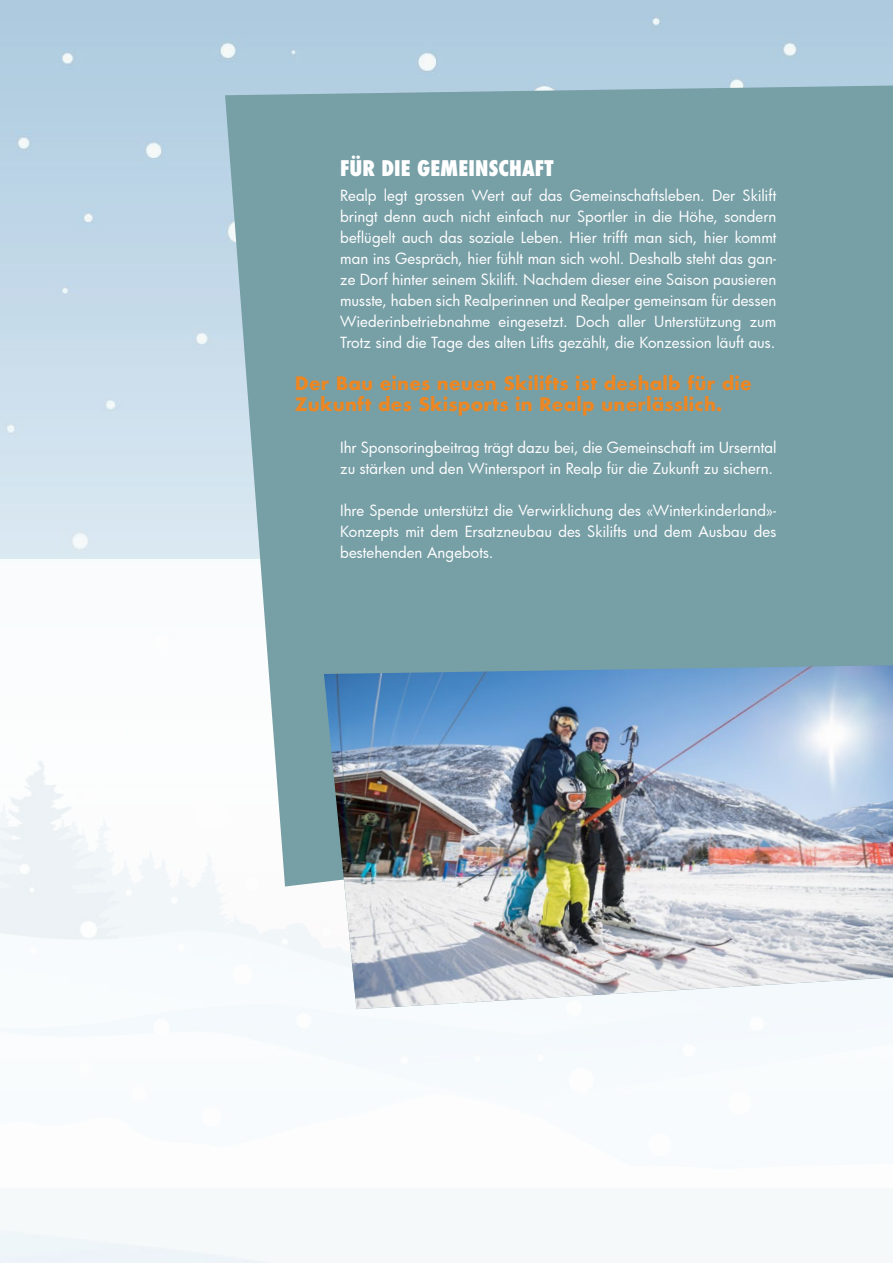
<style>
.page{position:relative;width:893px;height:1263px;background:#fff}
.page>*{position:absolute;margin:0;border:0;box-sizing:border-box;transform-origin:0 0}
.t1{font:800 condensed 21px "Futura";letter-spacing:.005em;color:#fff}
.t2{font:700 18px/21px "Futura";letter-spacing:.01em;color:#ec8723}
.t3{font:15px/21px "Futura";color:#fff;text-align:justify}
</style>
<div class="page">
<div style="left:225px;top:86px;width:668px;height:800px;background:#779fa6"></div>
<img style="left:324px;top:665px;width:569px;height:344px">
<h1 class="t1" style="left:340px;top:153px;width:215px">FÜR DIE GEMEINSCHAFT</h1>
<p class="t3" style="left:340px;top:185px;width:438px">Realp legt grossen Wert auf das Gemeinschaftsleben. Der Skilift bringt denn auch nicht einfach nur Sportler in die Höhe, sondern beflügelt auch das soziale Leben. Hier trifft man sich, hier kommt man ins Gespräch, hier fühlt man sich wohl. Deshalb steht das gan&shy;ze Dorf hinter seinem Skilift. Nachdem dieser eine Saison pausieren musste, haben sich Realperinnen und Realper gemeinsam für dessen Wiederinbetriebnahme eingesetzt. Doch aller Unterstützung zum Trotz sind die Tage des alten Lifts gezählt, die Konzession läuft aus.</p>
<p class="t2" style="left:295px;top:373px;width:458px">Der Bau eines neuen Skilifts ist deshalb für die<br>Zukunft des Skisports in Realp unerlässlich.</p>
<p class="t3" style="left:340px;top:437px;width:438px">Ihr Sponsoringbeitrag trägt dazu bei, die Gemeinschaft im Urserntal zu stärken und den Wintersport in Realp für die Zukunft zu sichern.</p>
<p class="t3" style="left:340px;top:500px;width:438px">Ihre Spende unterstützt die Verwirklichung des «Winterkinderland»- Konzepts mit dem Ersatzneubau des Skilifts und dem Ausbau des bestehenden Angebots.</p>
</div>
